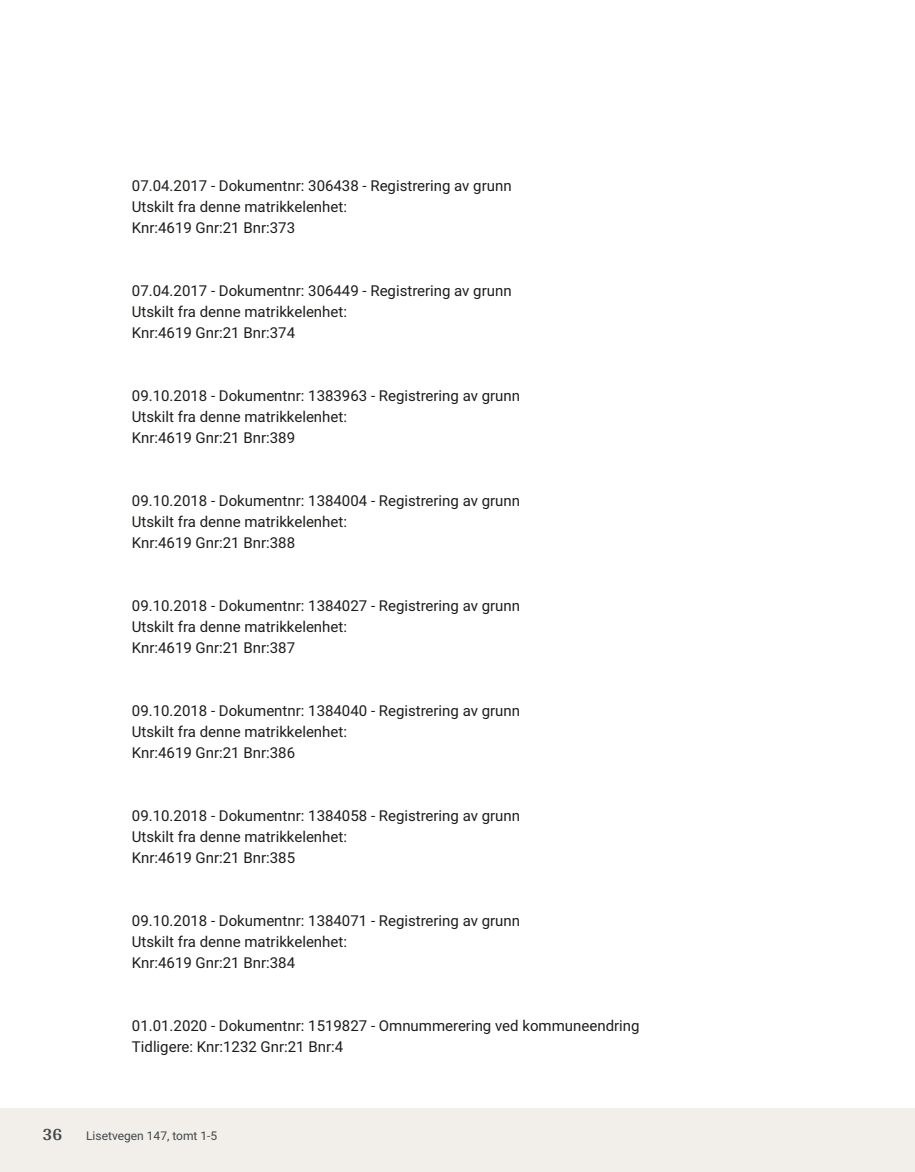
<style>
.page{position:relative;width:915px;height:1172px;background:#fff}
.page>*{position:absolute;margin:0;border:0;box-sizing:border-box;transform-origin:0 0}
.t1{font:700 18px "Arya";color:#414749}
.t2{font:15px/21px "Roboto";color:#1d1d1b}
.t3{font:12px "Roboto";color:#414749}
</style>
<div class="page">
<div style="left:0;top:1108px;width:914px;height:64px;background:#f2eeea"></div>
<p class="t2" style="left:132px;top:174px;width:381px">07.04.2017 ‑ Dokumentnr: 306438 ‑ Registrering av grunn<br>Utskilt fra denne matrikkelenhet:<br>Knr:4619 Gnr:21 Bnr:373</p>
<p class="t2" style="left:132px;top:279px;width:381px">07.04.2017 ‑ Dokumentnr: 306449 ‑ Registrering av grunn<br>Utskilt fra denne matrikkelenhet:<br>Knr:4619 Gnr:21 Bnr:374</p>
<p class="t2" style="left:132px;top:384px;width:389px">09.10.2018 ‑ Dokumentnr: 1383963 ‑ Registrering av grunn<br>Utskilt fra denne matrikkelenhet:<br>Knr:4619 Gnr:21 Bnr:389</p>
<p class="t2" style="left:132px;top:489px;width:389px">09.10.2018 ‑ Dokumentnr: 1384004 ‑ Registrering av grunn<br>Utskilt fra denne matrikkelenhet:<br>Knr:4619 Gnr:21 Bnr:388</p>
<p class="t2" style="left:132px;top:594px;width:389px">09.10.2018 ‑ Dokumentnr: 1384027 ‑ Registrering av grunn<br>Utskilt fra denne matrikkelenhet:<br>Knr:4619 Gnr:21 Bnr:387</p>
<p class="t2" style="left:132px;top:699px;width:389px">09.10.2018 ‑ Dokumentnr: 1384040 ‑ Registrering av grunn<br>Utskilt fra denne matrikkelenhet:<br>Knr:4619 Gnr:21 Bnr:386</p>
<p class="t2" style="left:132px;top:804px;width:389px">09.10.2018 ‑ Dokumentnr: 1384058 ‑ Registrering av grunn<br>Utskilt fra denne matrikkelenhet:<br>Knr:4619 Gnr:21 Bnr:385</p>
<p class="t2" style="left:132px;top:909px;width:389px">09.10.2018 ‑ Dokumentnr: 1384071 ‑ Registrering av grunn<br>Utskilt fra denne matrikkelenhet:<br>Knr:4619 Gnr:21 Bnr:384</p>
<p class="t2" style="left:132px;top:1014px;width:509px">01.01.2020 ‑ Dokumentnr: 1519827 ‑ Omnummerering ved kommuneendring<br>Tidligere: Knr:1232 Gnr:21 Bnr:4</p>
<p class="t1" style="left:43px;top:1123px;width:21px">36</p>
<p class="t3" style="left:86px;top:1127px;width:133px">Lisetvegen 147, tomt 1‑5</p>
</div>
